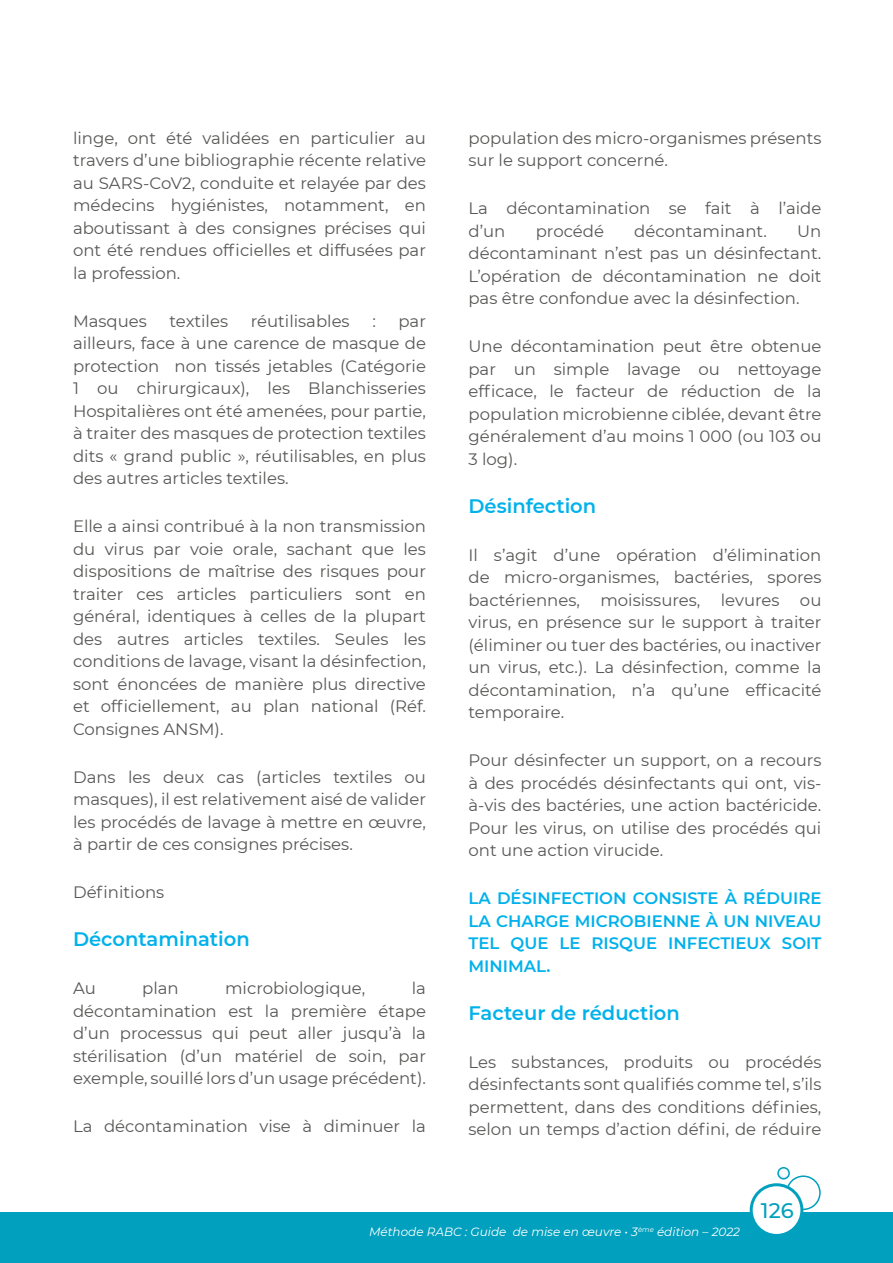
<style>
.page{position:relative;width:893px;height:1263px;background:#fff}
.page>*{position:absolute;margin:0;border:0;box-sizing:border-box;transform-origin:0 0}
.t1{font:500 21px "Montserrat";color:#00a0be}
.t2{font:600 19.5px "Montserrat";color:#00b1eb}
.t3{font:16.5px/22.5px "Montserrat";color:#575756;text-align:justify}
.t4{font:600 16.5px/22.5px "Montserrat";color:#00b1eb;text-align:justify}
.t5{font:italic 12px "Montserrat";color:#fff}
</style>
<div class="page">
<div style="left:0;top:1212px;width:893px;height:51px;background:#00a0be"></div>
<div style="left:786px;top:1175px;width:35px;height:35px;border:2px solid #00a0be;border-radius:50%"></div>
<div style="left:751px;top:1185px;width:51px;height:50px;background:#fff;border-radius:50%"></div>
<div style="left:750px;top:1183px;width:53px;height:54px;border:3px solid #00a0be;border-radius:50%"></div>
<svg style="left:777px;top:1167px;width:43px;height:44px"></svg>
<div style="left:777px;top:1167px;width:13px;height:12px;border:2px solid #00a0be;border-radius:50%"></div>
<p class="t3" style="left:73px;top:126px;width:354px">linge, ont été validées en particulier au travers d’une bibliographie récente relative au SARS-CoV2, conduite et relayée par des médecins hygiénistes, notamment, en aboutissant à des consignes précises qui ont été rendues officielles et diffusées par la profession.</p>
<p class="t3" style="left:73px;top:309px;width:75px">Masques</p>
<p class="t3" style="left:170px;top:309px;width:60px">textiles</p>
<p class="t3" style="left:251px;top:309px;width:100px">réutilisables</p>
<p class="t3" style="left:372px;top:309px;width:5px">:</p>
<p class="t3" style="left:73px;top:309px;width:354px;text-indent:325px">par ailleurs, face à une carence de masque de protection non tissés jetables (Catégorie 1 ou chirurgicaux), les Blanchisseries Hospitalières ont été amenées, pour partie, à traiter des masques de protection textiles dits « grand public », réutilisables, en plus des autres articles textiles.</p>
<p class="t3" style="left:73px;top:514px;width:354px">Elle a ainsi contribué à la non transmission du virus par voie orale, sachant que les dispositions de maîtrise des risques pour traiter ces articles particuliers sont en général, identiques à celles de la plupart des autres articles textiles. Seules les conditions de lavage, visant la désinfection, sont énoncées de manière plus directive et officiellement, au plan national (Réf.<br>Consignes ANSM).</p>
<p class="t3" style="left:73px;top:765px;width:354px">Dans les deux cas (articles textiles ou masques), il est relativement aisé de valider les procédés de lavage à mettre en œuvre, à partir de ces consignes précises.</p>
<p class="t3" style="left:73px;top:881px;width:93px">Définitions</p>
<p class="t2" style="left:73px;top:925px;width:178px">Décontamination</p>
<p class="t3" style="left:73px;top:976px;width:24px">Au</p>
<p class="t3" style="left:142px;top:976px;width:38px">plan</p>
<p class="t3" style="left:225px;top:976px;width:142px">microbiologique,</p>
<p class="t3" style="left:73px;top:976px;width:354px;text-indent:339px">la décontamination est la première étape d’un processus qui peut aller jusqu’à la stérilisation (d’un matériel de soin, par exemple, souillé lors d’un usage précédent).</p>
<p class="t3" style="left:73px;top:1114px;width:354px">La décontamination vise à diminuer la</p>
<p class="t3" style="left:468px;top:126px;width:354px">population des micro-organismes présents sur le support concerné.</p>
<p class="t3" style="left:468px;top:196px;width:354px">La décontamination se fait à l’aide d’un</p>
<p class="t3" style="left:536px;top:219px;width:70px">procédé</p>
<p class="t3" style="left:634px;top:219px;width:134px">décontaminant.</p>
<p class="t3" style="left:468px;top:219px;width:354px;text-indent:329px">Un décontaminant n’est pas un désinfectant.<br>L’opération de décontamination ne doit pas être confondue avec la désinfection.</p>
<p class="t3" style="left:468px;top:334px;width:354px">Une décontamination peut être obtenue par un simple lavage ou nettoyage efficace, le facteur de réduction de la population microbienne ciblée, devant être généralement d’au moins 1 000 (ou 103 ou 3 log).</p>
<p class="t2" style="left:468px;top:492px;width:129px">Désinfection</p>
<p class="t3" style="left:468px;top:543px;width:354px">Il s’agit d’une opération d’élimination de micro-organismes, bactéries, spores bactériennes, moisissures, levures ou virus, en présence sur le support à traiter (éliminer ou tuer des bactéries, ou inactiver un virus, etc.). La désinfection, comme la décontamination, n’a qu’une efficacité temporaire.</p>
<p class="t3" style="left:468px;top:748px;width:354px">Pour désinfecter un support, on a recours à des procédés désinfectants qui ont, vis&shy;à-vis des bactéries, une action bactéricide.<br>Pour les virus, on utilise des procédés qui ont une action virucide.</p>
<p class="t4" style="left:468px;top:886px;width:354px">LA DÉSINFECTION CONSISTE À RÉDUIRE LA CHARGE MICROBIENNE À UN NIVEAU TEL QUE LE RISQUE INFECTIEUX SOIT MINIMAL.</p>
<p class="t2" style="left:468px;top:999px;width:213px">Facteur de réduction</p>
<p class="t3" style="left:468px;top:1050px;width:354px">Les substances, produits ou procédés désinfectants sont qualifiés comme tel, s’ils permettent, dans des conditions définies, selon un temps d’action défini, de réduire</p>
<p class="t1" style="left:761px;top:1196px;width:34px">126</p>
<p class="t5" style="left:369px;top:1223px;width:372px">Méthode RABC : Guide de mise en œuvre • 3<sup>ème</sup> édition – 2022</p>
</div>
